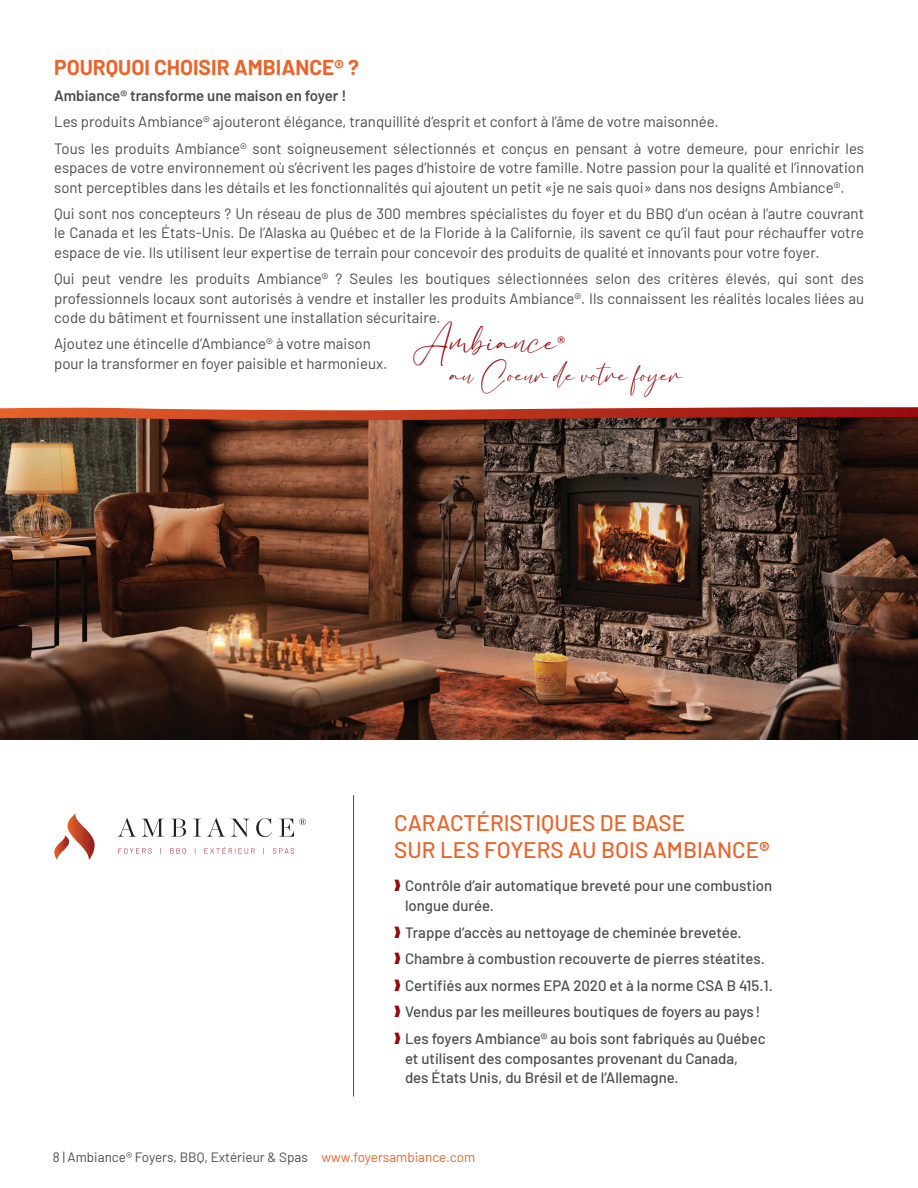
<style>
.page{position:relative;width:918px;height:1188px;background:#fff}
.page>*{position:absolute;margin:0;border:0;box-sizing:border-box;transform-origin:0 0}
.t1{font:35.7px "Bacalisties";color:#95080c}
.t2{font:27.6px "Bacalisties";color:#95080c}
.t3{font:500 22.5px/27px "Barlow";color:#ea642b}
.t4{font:700 21px "Barlow";color:#ea642b}
.t5{font:15px/19.5px "Barlow";color:#4b4c4d}
.t6{font:500 15px/26.5px "Barlow";color:#4b4c4d}
.t7{font:600 15px "Barlow";color:#4b4c4d}
.t8{font:13.5px "Barlow";color:#4b4c4d}
.t9{font:500 12.3px "Playfair Display";color:#95080c}
.s1{font-weight:700}
.s2{color:#95080c}
.s3{color:#ea642b}
</style>
<div class="page">
<hr style="left:353px;top:795px;width:1px;height:302px;background:#4b4c4d">
<img style="left:0;top:420px;width:918px;height:319px">
<svg style="left:0;top:407px;width:918px;height:13px;background:#b64e39"></svg>
<svg style="left:54px;top:813px;width:41px;height:47px"></svg>
<svg style="left:118px;top:818px;width:18px;height:19px"></svg>
<svg style="left:142px;top:819px;width:22px;height:18px"></svg>
<svg style="left:171px;top:819px;width:15px;height:18px"></svg>
<svg style="left:193px;top:818px;width:32px;height:19px"></svg>
<svg style="left:231px;top:819px;width:18px;height:18px"></svg>
<svg style="left:256px;top:818px;width:16px;height:19px"></svg>
<svg style="left:279px;top:818px;width:27px;height:19px"></svg>
<svg style="left:118px;top:848px;width:34px;height:6px"></svg>
<svg style="left:170px;top:848px;width:16px;height:6px"></svg>
<svg style="left:205px;top:847px;width:50px;height:7px"></svg>
<svg style="left:273px;top:848px;width:21px;height:6px"></svg>
<h3 class="t4" style="left:54px;top:52px;width:306px">POURQUOI CHOISIR AMBIANCE® ?</h3>
<p class="t7" style="left:54px;top:85px;width:294px">Ambiance® transforme une maison en foyer !</p>
<p class="t5" style="left:54px;top:108px;width:812px;line-height:26.2px">Les produits Ambiance® ajouteront élégance, tranquillité d’esprit et confort à l’âme de votre maisonnée.<br>Tous les produits Ambiance® sont soigneusement sélectionnés et conçus en pensant à votre demeure, pour enrichir les</p>
<p class="t5" style="left:54px;top:157px;width:811px">espaces de votre environnement où s’écrivent les pages d’histoire de votre famille. Notre passion pour la qualité et l’innovation sont perceptibles dans les détails et les fonctionnalités qui ajoutent un petit «je ne sais quoi» dans nos designs Ambiance®.</p>
<p class="t5" style="left:54px;top:203px;width:812px;text-align:justify">Qui sont nos concepteurs ? Un réseau de plus de 300 membres spécialistes du foyer et du BBQ d’un océan à l’autre couvrant le Canada et les États-Unis. De l’Alaska au Québec et de la Floride à la Californie, ils savent ce qu’il faut pour réchauffer votre espace de vie. Ils utilisent leur expertise de terrain pour concevoir des produits de qualité et innovants pour votre foyer.</p>
<p class="t5" style="left:54px;top:268px;width:812px;text-align:justify">Qui peut vendre les produits Ambiance® ? Seules les boutiques sélectionnées selon des critères élevés, qui sont des professionnels locaux sont autorisés à vendre et installer les produits Ambiance®. Ils connaissent les réalités locales liées au code du bâtiment et fournissent une installation sécuritaire.</p>
<p class="t5" style="left:54px;top:333px;width:335px">Ajoutez une étincelle d’Ambiance® à votre maison pour la transformer en foyer paisible et harmonieux.</p>
<h1 class="t1" style="left:414px;top:311px;width:145px">Ambiance</h1>
<p class="t9" style="left:557px;top:332px;width:10px">®</p>
<h2 class="t2" style="left:450px;top:352px;width:234px">au Coeur de votre foyer</h2>
<h3 class="t3" style="left:394px;top:807px;width:377px">CARACTÉRISTIQUES DE BASE<br>SUR LES FOYERS AU BOIS AMBIANCE<span class="s1">®</span></h3>
<p class="t6" style="left:405px;top:875px;width:369px;line-height:19.8px;text-indent:-11px"><span class="s2">❱</span> Contrôle d’air automatique breveté pour une combustion longue durée.</p>
<p class="t6" style="left:394px;top:918px;width:380px"><span class="s2">❱</span> Trappe d’accès au nettoyage de cheminée brevetée.<br><span class="s2">❱</span> Chambre à combustion recouverte de pierres stéatites. <span class="s2">❱</span> Certifiés aux normes EPA 2020 et à la norme CSA B 415.1. <span class="s2">❱</span> Vendus par les meilleures boutiques de foyers au pays !<br><span class="s2">❱</span> Les foyers Ambiance® au bois sont fabriqués au Québec</p>
<p class="t6" style="left:405px;top:1047px;width:335px;line-height:19.8px">et utilisent des composantes provenant du Canada, des États Unis, du Brésil et de l’Allemagne.</p>
<p class="t8" style="left:53px;top:1147px;width:424px">8 | Ambiance® Foyers, BBQ, Extérieur &amp; Spas <span class="s3">www.foyersambiance.com</span></p>
</div>
